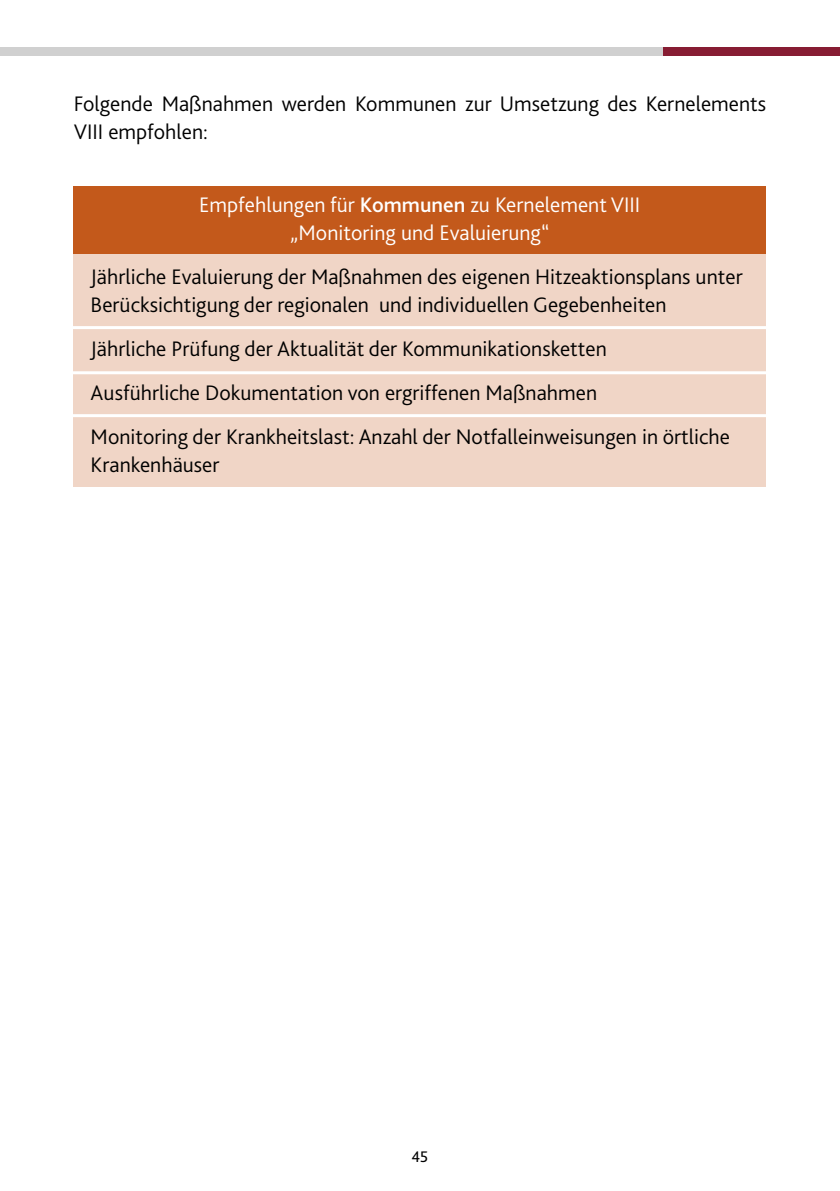
<style>
.page{position:relative;width:840px;height:1191px;background:#fff}
.page>*{position:absolute;margin:0;border:0;box-sizing:border-box;transform-origin:0 0}
.t1{font:300 22px/28px "Bliss 2";color:#000}
.t2{font:300 22px/28px "Bliss 2";color:#fff;text-align:center}
.t3{font:16px "Bliss 2";color:#000}
.s1{font-weight:500}
</style>
<div class="page">
<div style="left:74px;top:186px;width:691px;height:68px;background:#c3591b"></div>
<div style="left:74px;top:254px;width:691px;height:232px;background:#f0d5c6"></div>
<hr style="left:68px;top:326px;width:709px;height:3px;background:#fff">
<hr style="left:69px;top:371px;width:708px;height:3px;background:#fff">
<hr style="left:65px;top:414px;width:709px;height:3px;background:#fff">
<div style="left:0;top:47px;width:669px;height:8px;background:#d0d0d0"></div>
<div style="left:663px;top:47px;width:176px;height:8px;background:#871d33"></div>
<p class="t1" style="left:74px;top:89px;width:693px">Folgende Maßnahmen werden Kommunen zur Umsetzung des Kernelements<br>VIII empfohlen:</p>
<p class="t2" style="left:199px;top:190px;width:442px">Empfehlungen für <span class="s1">Kommunen</span> zu Kernelement VIII „Monitoring und Evaluierung“</p>
<p class="t1" style="left:91px;top:262px;width:653px">Jährliche Evaluierung der Maßnahmen des eigenen Hitzeaktionsplans unter<br>Berücksichtigung der regionalen und individuellen Gegebenheiten</p>
<p class="t1" style="left:91px;top:334px;width:517px">Jährliche Prüfung der Aktualität der Kommunikationsketten</p>
<p class="t1" style="left:91px;top:378px;width:507px">Ausführliche Dokumentation von ergriffenen Maßnahmen</p>
<p class="t1" style="left:91px;top:422px;width:640px">Monitoring der Krankheitslast: Anzahl der Notfalleinweisungen in örtliche<br>Krankenhäuser</p>
<p class="t3" style="left:411px;top:1146px;width:18px">45</p>
</div>
